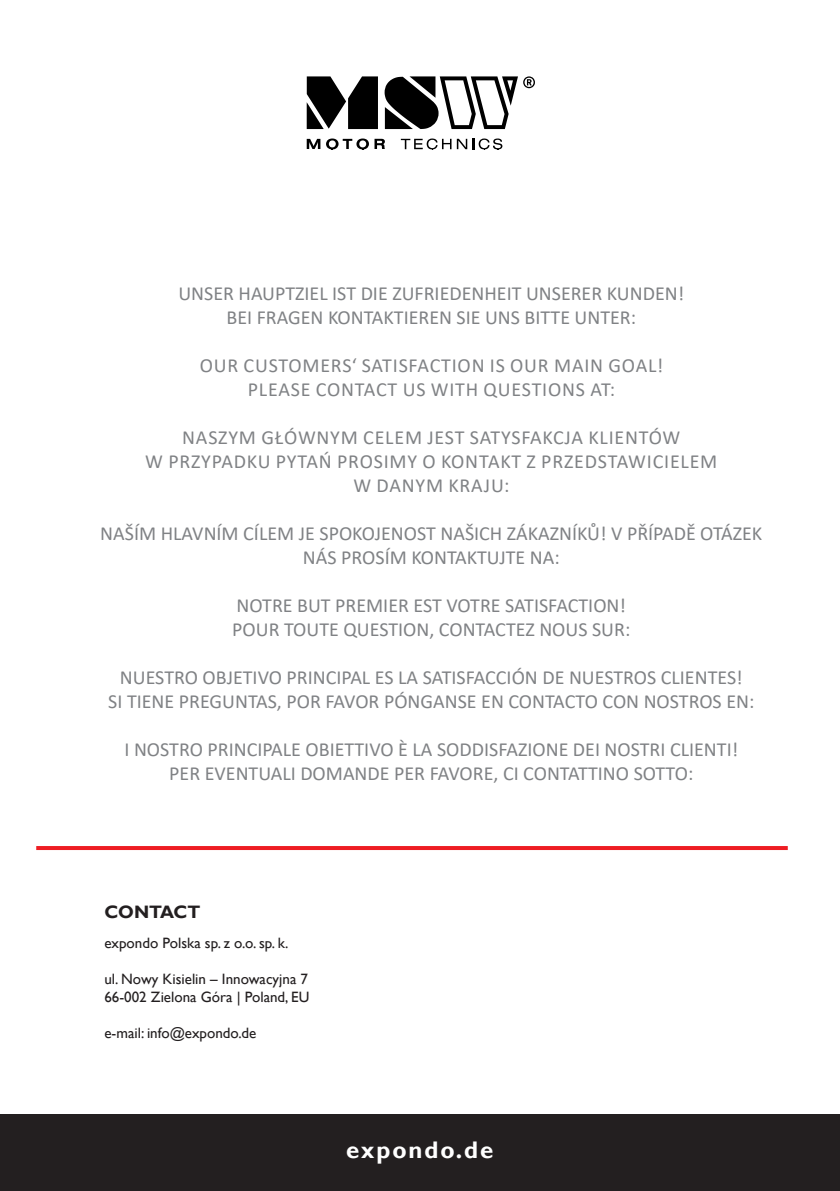
<style>
.page{position:relative;width:840px;height:1191px;background:#fff}
.page>*{position:absolute;margin:0;border:0;box-sizing:border-box;transform-origin:0 0}
.t1{font:700 24px "Gill Sans";letter-spacing:.08em;color:#fff}
.t2{font:20px "Calibri";color:#808285}
.t3{font:20px "Calibri";letter-spacing:.04em;color:#808285}
.t4{font:700 18px "Gill Sans";color:#231f20}
.Fließtext{font:15px "Gill Sans";color:#231f20}
</style>
<div class="page">
<div style="left:0;top:1114px;width:839px;height:77px;background:#231f20"></div>
<hr style="left:36px;top:846px;width:751px;height:4px;background:#ee1d23">
<img style="left:307px;top:76px;width:211px;height:65px">
<img style="left:348px;top:76px;width:30px;height:3px">
<img style="left:306px;top:76px;width:40px;height:3px">
<img style="left:508px;top:76px;width:9px;height:3px">
<img style="left:475px;top:76px;width:33px;height:3px">
<img style="left:385px;top:76px;width:90px;height:3px">
<img style="left:384px;top:77px;width:54px;height:2px">
<svg style="left:524px;top:76px;width:10px;height:12px"></svg>
<img style="left:306px;top:79px;width:225px;height:50px">
<img style="left:384px;top:107px;width:29px;height:22px">
<svg style="left:400px;top:138px;width:102px;height:12px"></svg>
<svg style="left:326px;top:138px;width:58px;height:12px"></svg>
<img style="left:306px;top:139px;width:14px;height:10px">
<p class="t2" style="left:178px;top:279px;width:507px">UNSER HAUPTZIEL IST DIE ZUFRIEDENHEIT UNSERER KUNDEN!</p>
<p class="t2" style="left:226px;top:303px;width:411px">BEI FRAGEN KONTAKTIEREN SIE UNS BITTE UNTER:</p>
<p class="t3" style="left:199px;top:351px;width:465px">OUR CUSTOMERS‘ SATISFACTION IS OUR MAIN GOAL!</p>
<p class="t3" style="left:247px;top:375px;width:369px">PLEASE CONTACT US WITH QUESTIONS AT:</p>
<p class="t3" style="left:182px;top:423px;width:499px">NASZYM GŁÓWNYM CELEM JEST SATYSFAKCJA KLIENTÓW</p>
<p class="t3" style="left:145px;top:447px;width:573px">W PRZYPADKU PYTAŃ PROSIMY O KONTAKT Z PRZEDSTAWICIELEM</p>
<p class="t3" style="left:353px;top:471px;width:158px">W DANYM KRAJU:</p>
<p class="t2" style="left:100px;top:519px;width:663px">NAŠÍM HLAVNÍM CÍLEM JE SPOKOJENOST NAŠICH ZÁKAZNÍKŮ! V PŘÍPADĚ OTÁZEK</p>
<p class="t2" style="left:303px;top:543px;width:258px">NÁS PROSÍM KONTAKTUJTE NA:</p>
<p class="t2" style="left:236px;top:591px;width:391px">NOTRE BUT PREMIER EST VOTRE SATISFACTION!</p>
<p class="t2" style="left:232px;top:615px;width:399px">POUR TOUTE QUESTION, CONTACTEZ NOUS SUR:</p>
<p class="t2" style="left:120px;top:663px;width:624px">NUESTRO OBJETIVO PRINCIPAL ES LA SATISFACCIÓN DE NUESTROS CLIENTES!</p>
<p class="t2" style="left:108px;top:687px;width:647px">SI TIENE PREGUNTAS, POR FAVOR PÓNGANSE EN CONTACTO CON NOSTROS EN:</p>
<p class="t2" style="left:124px;top:735px;width:615px">I NOSTRO PRINCIPALE OBIETTIVO È LA SODDISFAZIONE DEI NOSTRI CLIENTI!</p>
<p class="t2" style="left:169px;top:759px;width:525px">PER EVENTUALI DOMANDE PER FAVORE, CI CONTATTINO SOTTO:</p>
<p class="t4" style="left:104px;top:901px;width:97px">CONTACT</p>
<p class="Fließtext" style="left:104px;top:934px;width:185px">expondo Polska sp. z o.o. sp. k.</p>
<p class="Fließtext" style="left:104px;top:970px;width:205px">ul. Nowy Kisielin – Innowacyjna 7</p>
<p class="Fließtext" style="left:104px;top:988px;width:206px">66-002 Zielona Góra | Poland, EU</p>
<p class="Fließtext" style="left:104px;top:1024px;width:153px">e-mail: info@expondo.de</p>
<p class="t1" style="left:346px;top:1135px;width:149px">expondo.de</p>
</div>
